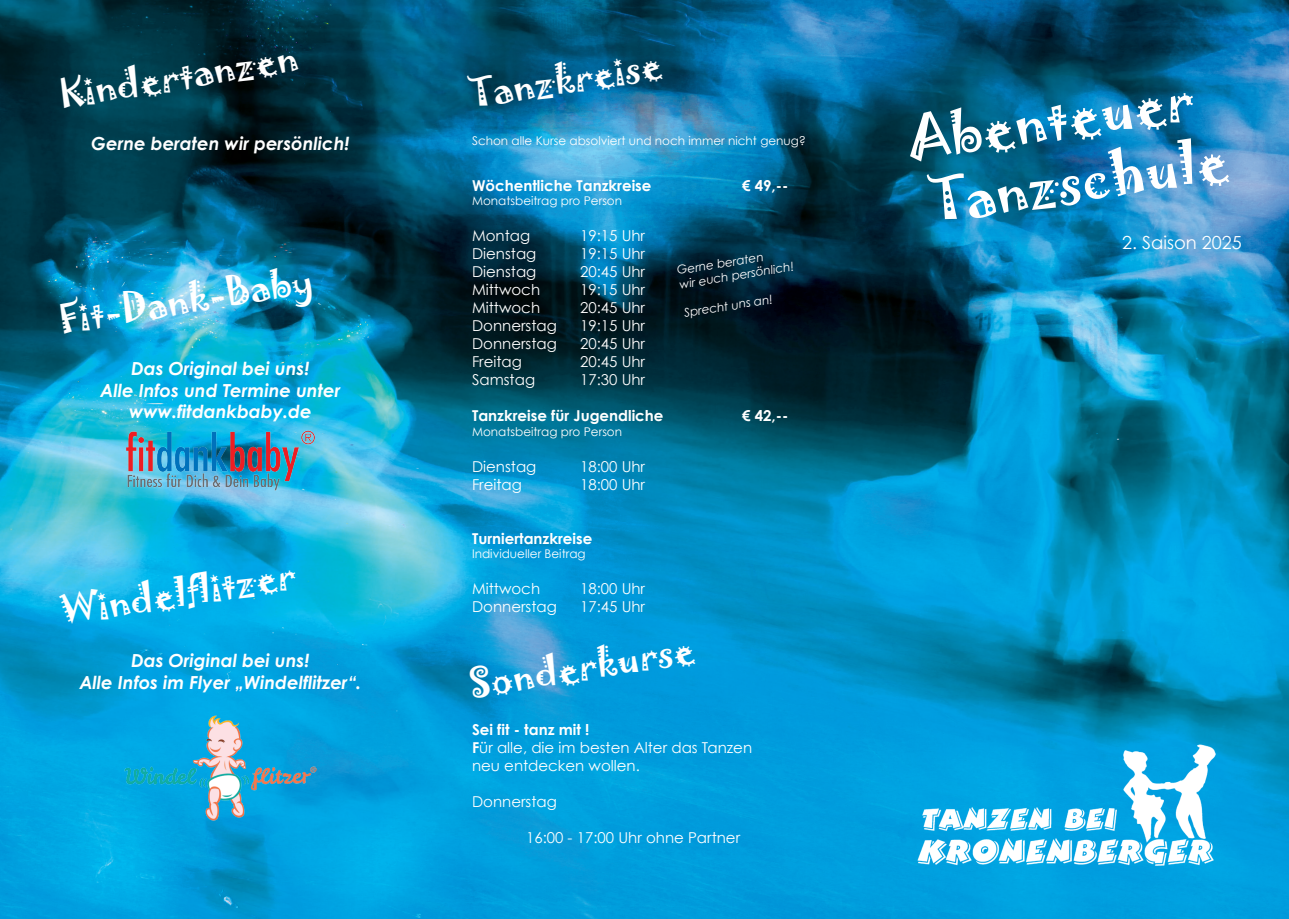
<style>
.page{position:relative;width:1289px;height:919px;background:#fff}
.page>*{position:absolute;margin:0;border:0;box-sizing:border-box;transform-origin:0 0}
.t1{font:54px/64.9px "Jokerman";color:#fff}
.t2{font:36px "Jokerman";color:#fff}
.t3{font:italic 700 18px/21.6px "Century Gothic";color:#fff;text-align:center}
.t4{font:18px "Century Gothic";color:#fff}
.t5{font:15px/18px "Century Gothic";color:#fff}
.t6{font:700 15px "Century Gothic";color:#fff}
.t7{font:12px "Century Gothic";color:#fff}
.t8{font:italic 12px/14.4px "Century Gothic";color:#fff}
.s1{font-weight:700}
</style>
<div class="page">
<img style="left:1px;top:1px;width:1287px;height:917px">
<img style="left:917px;top:744px;width:297px;height:121px">
<img style="left:125px;top:430px;width:191px;height:60px">
<img style="left:125px;top:715px;width:191px;height:105px">
<h2 class="t2" style="left:55px;top:68px;width:243px;rotate:-9deg">Kindertanzen</h2>
<p class="t3" style="left:91px;top:132px;width:260px">Gerne beraten wir persönlich!</p>
<h2 class="t2" style="left:55px;top:293px;width:257px;rotate:-9deg">Fit-Dank-Baby</h2>
<p class="t3" style="left:100px;top:357px;width:242px">Das Original bei uns!<br>Alle Infos und Termine unter www.fitdankbaby.de</p>
<h2 class="t2" style="left:55px;top:585px;width:240px;rotate:-9deg">Windelflitzer</h2>
<p class="t3" style="left:79px;top:649px;width:283px">Das Original bei uns!<br>Alle Infos im Flyer „Windelflitzer“.</p>
<h2 class="t2" style="left:465px;top:68px;width:196px;rotate:-9deg">Tanzkreise</h2>
<p class="t7" style="left:472px;top:132px;width:335px">Schon alle Kurse absolviert und noch immer nicht genug?</p>
<p class="t6" style="left:472px;top:174px;width:181px">Wöchentliche Tanzkreise</p>
<p class="t6" style="left:742px;top:174px;width:48px">€ 49,--</p>
<p class="t7" style="left:472px;top:192px;width:152px">Monatsbeitrag pro Person</p>
<p class="t5" style="left:472px;top:226px;width:60px">Montag</p>
<p class="t5" style="left:580px;top:226px;width:67px">19:15 Uhr</p>
<p class="t5" style="left:472px;top:244px;width:66px">Dienstag</p>
<p class="t5" style="left:580px;top:244px;width:67px">19:15 Uhr</p>
<p class="t5" style="left:472px;top:262px;width:66px">Dienstag</p>
<p class="t5" style="left:580px;top:262px;width:67px">20:45 Uhr</p>
<p class="t5" style="left:472px;top:280px;width:70px">Mittwoch</p>
<p class="t5" style="left:580px;top:280px;width:67px">19:15 Uhr</p>
<p class="t5" style="left:472px;top:298px;width:70px">Mittwoch</p>
<p class="t5" style="left:580px;top:298px;width:67px">20:45 Uhr</p>
<p class="t5" style="left:472px;top:316px;width:86px">Donnerstag</p>
<p class="t5" style="left:580px;top:316px;width:67px">19:15 Uhr</p>
<p class="t5" style="left:472px;top:334px;width:86px">Donnerstag</p>
<p class="t5" style="left:580px;top:334px;width:67px">20:45 Uhr</p>
<p class="t5" style="left:472px;top:352px;width:51px">Freitag</p>
<p class="t5" style="left:580px;top:352px;width:67px">20:45 Uhr</p>
<p class="t5" style="left:472px;top:370px;width:65px">Samstag</p>
<p class="t5" style="left:580px;top:370px;width:67px">17:30 Uhr</p>
<p class="t6" style="left:472px;top:404px;width:193px">Tanzkreise für Jugendliche</p>
<p class="t6" style="left:742px;top:404px;width:48px">€ 42,--</p>
<p class="t7" style="left:472px;top:423px;width:152px">Monatsbeitrag pro Person</p>
<p class="t5" style="left:472px;top:457px;width:66px">Dienstag</p>
<p class="t5" style="left:580px;top:457px;width:67px">18:00 Uhr</p>
<p class="t5" style="left:472px;top:475px;width:51px">Freitag</p>
<p class="t5" style="left:580px;top:475px;width:67px">18:00 Uhr</p>
<p class="t6" style="left:472px;top:527px;width:122px">Turniertanzkreise</p>
<p class="t7" style="left:472px;top:545px;width:115px">Individueller Beitrag</p>
<p class="t5" style="left:472px;top:579px;width:70px">Mittwoch</p>
<p class="t5" style="left:580px;top:579px;width:67px">18:00 Uhr</p>
<p class="t5" style="left:472px;top:597px;width:86px">Donnerstag</p>
<p class="t5" style="left:580px;top:597px;width:67px">17:45 Uhr</p>
<p class="t8" style="left:676px;top:263px;width:117px;rotate:-9deg">Gerne beraten<br>wir euch persönlich!</p>
<p class="t8" style="left:683px;top:305px;width:91px;rotate:-9deg">Sprecht uns an!</p>
<h2 class="t2" style="left:466px;top:658px;width:229px;rotate:-9deg">Sonderkurse</h2>
<p class="t5" style="left:472px;top:720px;width:282px"><span class="s1">Sei fit - tanz mit !<br>F</span>ür alle, die im besten Alter das Tanzen neu entdecken wollen.</p>
<p class="t5" style="left:472px;top:792px;width:86px">Donnerstag</p>
<p class="t5" style="left:526px;top:828px;width:216px">16:00 - 17:00 Uhr ohne Partner</p>
<h1 class="t1" style="left:902px;top:109px;width:315px;rotate:-9deg">Abenteuer<br>Tanzschule</h1>
<p class="t4" style="left:1122px;top:229px;width:121px">2. Saison 2025</p>
</div>
